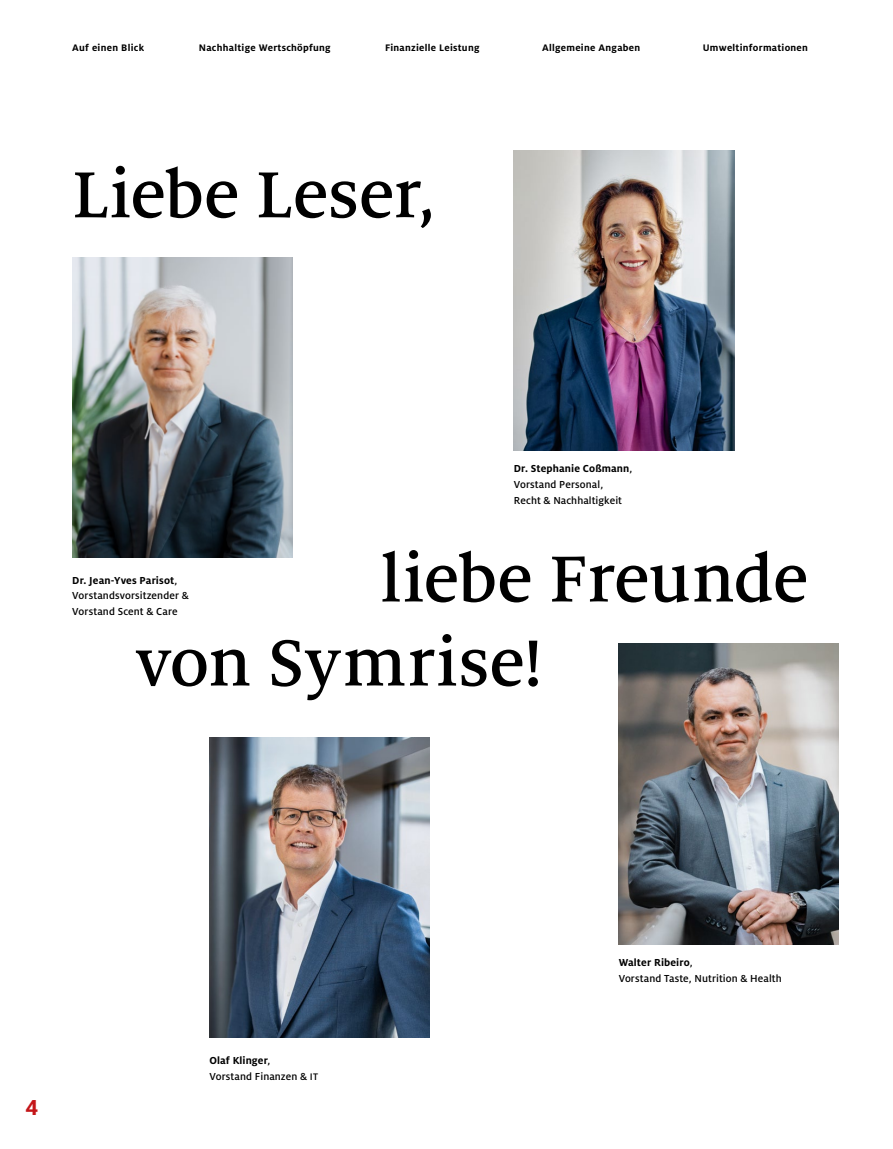
<style>
.page{position:relative;width:893px;height:1149px;background:#fff}
.page>*{position:absolute;margin:0;border:0;box-sizing:border-box;transform-origin:0 0}
.t1{font:500 72px/84px "Milo Serif OT";letter-spacing:-.01em;color:#000}
.t2{font:700 24px "Milo OT";color:#c41619}
.t3{font:500 11.25px/15.8px "Milo OT";letter-spacing:.01em;color:#000}
.t4{font:700 10.5px "Milo OT";letter-spacing:.025em;color:#000}
.s1{font-weight:700}
.s2{font-size:10.5px}
</style>
<div class="page">
<img style="left:72px;top:257px;width:220px;height:300px">
<img style="left:209px;top:737px;width:220px;height:300px">
<img style="left:514px;top:150px;width:220px;height:300px">
<img style="left:619px;top:643px;width:220px;height:300px">
<p class="t4" style="left:72px;top:42px;width:73px">Auf einen Blick</p>
<p class="t4" style="left:199px;top:42px;width:133px">Nachhaltige Wertschöpfung</p>
<p class="t4" style="left:385px;top:42px;width:96px">Finanzielle Leistung</p>
<p class="t4" style="left:542px;top:42px;width:99px">Allgemeine Angaben</p>
<p class="t4" style="left:703px;top:42px;width:107px">Umweltinformationen</p>
<h1 class="t1" style="left:72px;top:154px;width:366px">Liebe Leser,</h1>
<p class="t3" style="left:514px;top:461px;width:120px"><span class="s1">Dr. Stephanie Coßmann</span>,<br>Vorstand Personal,<br>Recht &amp; Nachhaltigkeit</p>
<h1 class="t1" style="left:135px;top:538px;width:674px;text-indent:245px">liebe Freunde von Symrise!</h1>
<p class="t3" style="left:72px;top:572px;width:118px"><span class="s1">Dr. Jean-Yves Parisot</span>,<br>Vorstandsvorsitzender &amp;<br>Vorstand Scent &amp; Care</p>
<h2 class="t2" style="left:26px;top:1093px;width:14px">4</h2>
<p class="t3" style="left:209px;top:1052px;width:110px"><span class="s1">Olaf Klinger</span>,<br>Vorstand Finanzen &amp; <span class="s2">IT</span></p>
<p class="t3" style="left:619px;top:954px;width:165px"><span class="s1">Walter Ribeiro</span>,<br>Vorstand Taste, Nutrition &amp; Health</p>
</div>
